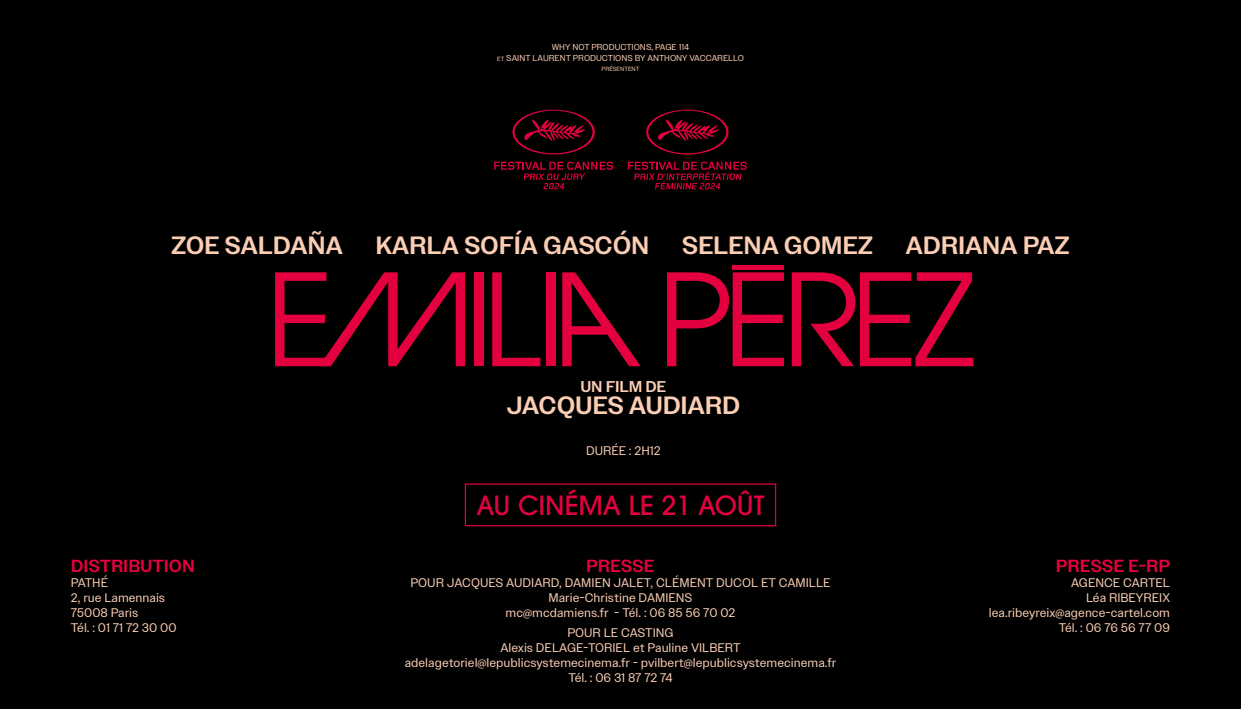
<style>
.page{position:relative;width:1241px;height:709px;background:#fff}
.page>*{position:absolute;margin:0;border:0;box-sizing:border-box;transform-origin:0 0}
.t1{font:126.75px "ITC Avant Garde Pro";letter-spacing:-.07em;color:#e4003e}
.t2{font:500 26.25px "ITC Avant Garde Pro";color:#e4003e}
.t3{font:500 25px "Owners Text";letter-spacing:-.01em;color:#fbceb4}
.t4{font:500 17.5px "Owners Text";color:#e4003e}
.t5{font:500 15.62px "Owners Text";letter-spacing:-.01em;color:#fbceb4}
.t6{font:12.5px/15px "Owners Text";color:#fbceb4;text-align:center}
.t7{font:8.62px/10.4px "Owners Text";color:#fbceb4;text-align:center}
.t8{font:6px "Owners Text";color:#fbceb4}
.s1{font-size:6px}
</style>
<div class="page">
<div style="left:0;top:0;width:1240px;height:709px;background:#000"></div>
<div style="left:732px;top:265px;width:51px;height:5px;background:#e4003e"></div>
<svg style="left:646px;top:110px;width:82px;height:44px"></svg>
<svg style="left:627px;top:162px;width:119px;height:27px"></svg>
<svg style="left:512px;top:110px;width:82px;height:44px"></svg>
<svg style="left:494px;top:162px;width:119px;height:27px"></svg>
<div style="left:464px;top:483px;width:312px;height:43px;border:1px solid #e4003e"></div>
<p class="t7" style="left:497px;top:42px;width:248px">WHY NOT PRODUCTIONS, PAGE 114<br><span class="s1">ET</span> SAINT LAURENT PRODUCTIONS BY ANTHONY VACCARELLO</p>
<p class="t8" style="left:601px;top:65px;width:39px">PRÉSENTENT</p>
<h3 class="t3" style="left:171px;top:230px;width:173px">ZOE SALDAÑA</h3>
<h3 class="t3" style="left:375px;top:230px;width:275px">KARLA SOFÍA GASCÓN</h3>
<h3 class="t3" style="left:681px;top:230px;width:193px">SELENA GOMEZ</h3>
<h3 class="t3" style="left:905px;top:230px;width:166px">ADRIANA PAZ</h3>
<h1 class="t1" style="left:266px;top:241px;width:710px">EMILIA PEREZ</h1>
<p class="t5" style="left:580px;top:377px;width:87px">UN FILM DE</p>
<h3 class="t3" style="left:506px;top:390px;width:235px">JACQUES AUDIARD</h3>
<p class="t6" style="left:586px;top:443px;width:76px">DURÉE : 2H12</p>
<h3 class="t4" style="left:71px;top:555px;width:125px">DISTRIBUTION</h3>
<p class="t6" style="left:71px;top:575px;width:107px;text-align:left">PATHÉ<br>2, rue Lamennais<br>75008 Paris<br>Tél. : 01 71 72 30 00</p>
<h2 class="t2" style="left:476px;top:488px;width:289px">AU CINÉMA LE 21 AOÛT</h2>
<h3 class="t4" style="left:586px;top:555px;width:70px">PRESSE</h3>
<p class="t6" style="left:410px;top:575px;width:421px">POUR JACQUES AUDIARD, DAMIEN JALET, CLÉMENT DUCOL ET CAMILLE<br>Marie-Christine DAMIENS<br>mc@mcdamiens.fr - Tél. : 06 85 56 70 02</p>
<p class="t6" style="left:404px;top:625px;width:433px">POUR LE CASTING<br>Alexis DELAGE-TORIEL et Pauline VILBERT adelagetoriel@lepublicsystemecinema.fr - pvilbert@lepublicsystemecinema.fr Tél. : 06 31 87 72 74</p>
<h3 class="t4" style="left:1055px;top:555px;width:116px">PRESSE E-RP</h3>
<p class="t6" style="left:988px;top:575px;width:183px;text-align:right">AGENCE CARTEL<br>Léa RIBEYREIX lea.ribeyreix@agence-cartel.com<br>Tél. : 06 76 56 77 09</p>
</div>
